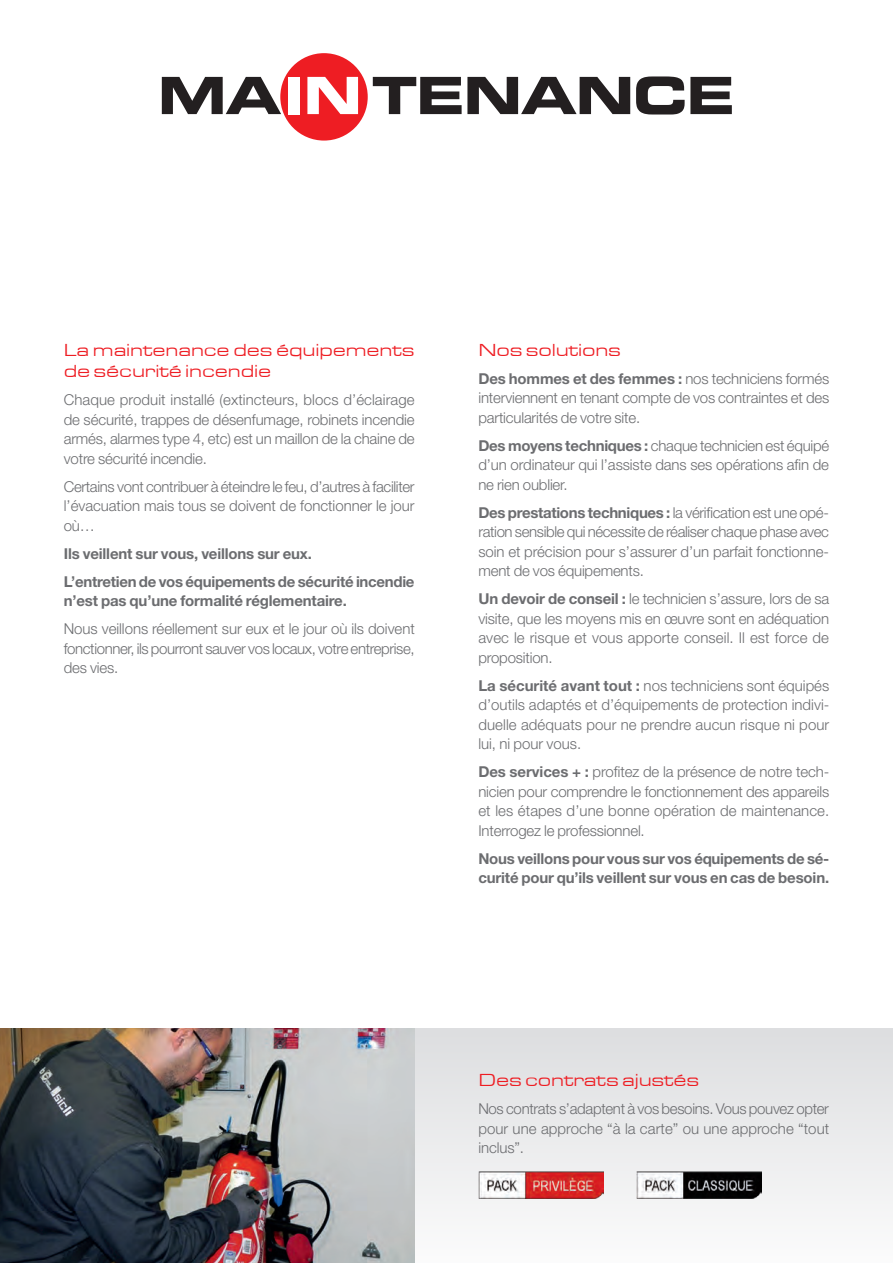
<style>
.page{position:relative;width:893px;height:1263px;background:#fff}
.page>*{position:absolute;margin:0;border:0;box-sizing:border-box;transform-origin:0 0}
.t1{font:51.45px "Eurostile LT Bold Extended Two";letter-spacing:-.02em;color:#231f20}
.t2{font:18px/21.6px "Eurostile Extended";letter-spacing:-.01em;color:#ee1d23}
.t3{font:300 15px/19.5px "Helvetica Neue LT Std";letter-spacing:-.005em;color:#6c6d70;text-align:justify}
.t4{font:700 15px/28px "Helvetica Neue LT Std";letter-spacing:-.01em;color:#6c6d70}
.s1{color:#fff}
.s2{font-weight:700}
</style>
<div class="page">
<div style="left:0;top:1028px;width:893px;height:235px;background:linear-gradient(to bottom,#dddee0,#fafafa)"></div>
<div style="left:280px;top:53px;width:88px;height:88px;background:#ee1d23;border-radius:50%"></div>
<img style="left:0;top:1028px;width:415px;height:235px">
<img style="left:478px;top:1171px;width:125px;height:27px">
<img style="left:636px;top:1171px;width:125px;height:27px">
<h1 class="t1" style="left:158px;top:59px;width:578px">MA<span class="s1">IN</span> TENANCE</h1>
<p class="t2" style="left:64px;top:339px;width:352px">La maintenance des équipements de sécurité incendie</p>
<p class="t3" style="left:64px;top:390px;width:352px">Chaque produit installé (extincteurs, blocs d’éclairage de sécurité, trappes de désenfumage, robinets incendie armés, alarmes type 4, etc) est un maillon de la chaine de votre sécurité incendie.</p>
<p class="t3" style="left:64px;top:476px;width:352px">Certains vont contribuer à éteindre le feu, d’autres à faciliter l’évacuation mais tous se doivent de fonctionner le jour où…</p>
<p class="t4" style="left:64px;top:539px;width:352px">Ils veillent sur vous, veillons sur eux.<br>L’entretien de vos équipements de sécurité incendie</p>
<p class="t4" style="left:64px;top:586px;width:285px">n’est pas qu’une formalité réglementaire.</p>
<p class="t3" style="left:64px;top:619px;width:352px">Nous veillons réellement sur eux et le jour où ils doivent fonctionner, ils pourront sauver vos locaux, votre entreprise, des vies.</p>
<p class="t2" style="left:478px;top:339px;width:144px">Nos solutions</p>
<p class="t3" style="left:478px;top:368px;width:352px"><span class="s2">Des hommes et des femmes :</span> nos techniciens formés interviennent en tenant compte de vos contraintes et des particularités de votre site.</p>
<p class="t3" style="left:478px;top:435px;width:352px"><span class="s2">Des moyens techniques :</span> chaque technicien est équipé d’un ordinateur qui l’assiste dans ses opérations afin de ne rien oublier.</p>
<p class="t3" style="left:478px;top:502px;width:352px"><span class="s2">Des prestations techniques :</span> la vérification est une opé&shy;ration sensible qui nécessite de réaliser chaque phase avec soin et précision pour s’assurer d’un parfait fonctionne&shy;ment de vos équipements.</p>
<p class="t3" style="left:478px;top:589px;width:352px"><span class="s2">Un devoir de conseil :</span> le technicien s’assure, lors de sa visite, que les moyens mis en œuvre sont en adéquation avec le risque et vous apporte conseil. Il est force de proposition.</p>
<p class="t3" style="left:478px;top:675px;width:353px"><span class="s2">La sécurité avant tout :</span> nos techniciens sont équipés d’outils adaptés et d’équipements de protection indivi&shy;duelle adéquats pour ne prendre aucun risque ni pour lui, ni pour vous.</p>
<p class="t3" style="left:478px;top:762px;width:352px"><span class="s2">Des services + :</span> profitez de la présence de notre tech&shy;nicien pour comprendre le fonctionnement des appareils et les étapes d’une bonne opération de maintenance.<br>Interrogez le professionnel.</p>
<p class="t4" style="left:478px;top:848px;width:352px;line-height:19.5px">Nous veillons pour vous sur vos équipements de sé&shy;curité pour qu’ils veillent sur vous en cas de besoin.</p>
<p class="t2" style="left:478px;top:1070px;width:223px">Des contrats ajustés</p>
<p class="t3" style="left:478px;top:1099px;width:352px">Nos contrats s’adaptent à vos besoins. Vous pouvez opter pour une approche “à la carte” ou une approche “tout inclus”.</p>
</div>
